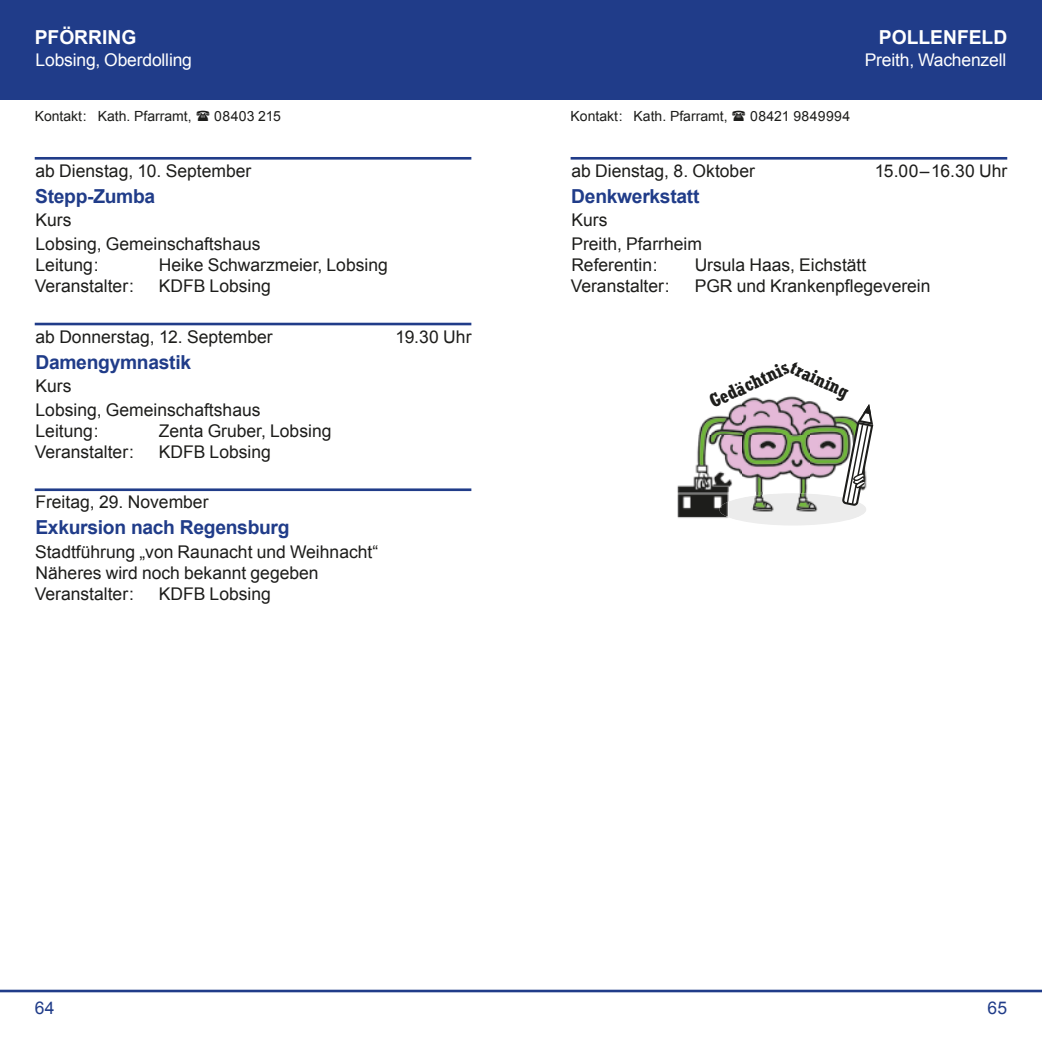
<style>
.page{position:relative;width:1042px;height:1042px;background:#fff}
.page>*{position:absolute;margin:0;border:0;box-sizing:border-box;transform-origin:0 0}
.t1{font:700 condensed 19.43px "Rockwell Std";color:#1d1d1b}
.t2{font:700 19.25px "Arial";letter-spacing:-.015em;color:#203c89}
.t3{font:700 19.25px "Arial";color:#fff}
.t4{font:700 condensed 18.9px "Rockwell Std";color:#1d1d1b}
.t5{font:17.5px/23.4px "Arial";color:#1d1d1b}
.t6{font:17.5px "Arial";letter-spacing:-.01em;color:#fff}
.t7{font:17.5px "Arial";color:#203c89}
.t8{font:14px "Arial";color:#1d1d1b}
.t9{font:14px "Arial";letter-spacing:.03em;color:#1d1d1b}
</style>
<div class="page">
<div style="left:0;top:0;width:1042px;height:99px;background:#203c89"></div>
<hr style="left:0;top:989px;width:1042px;height:3px;background:#203c89">
<hr style="left:35px;top:157px;width:436px;height:3px;background:#203c89">
<hr style="left:35px;top:323px;width:436px;height:2px;background:#203c89">
<hr style="left:35px;top:488px;width:436px;height:3px;background:#203c89">
<hr style="left:570px;top:157px;width:437px;height:3px;background:#203c89">
<div style="left:719px;top:493px;width:147px;height:32px;background:#ededed;border-radius:50%"></div>
<img style="left:677px;top:396px;width:163px;height:122px">
<img style="left:719px;top:493px;width:147px;height:27px">
<svg style="left:840px;top:404px;width:34px;height:103px"></svg>
<p class="t3" style="left:35px;top:24px;width:103px">PFÖRRING</p>
<p class="t3" style="left:879px;top:24px;width:130px">POLLENFELD</p>
<p class="t6" style="left:36px;top:48px;width:158px">Lobsing, Oberdolling</p>
<p class="t6" style="left:865px;top:48px;width:143px">Preith, Wachenzell</p>
<p class="t8" style="left:35px;top:107px;width:158px">Kontakt: Kath. Pfarramt,</p>
<p class="t8" style="left:214px;top:107px;width:68px">08403 215</p>
<p class="t8" style="left:570px;top:107px;width:158px">Kontakt: Kath. Pfarramt,</p>
<p class="t9" style="left:750px;top:107px;width:102px">08421 9849994</p>
<p class="t5" style="left:35px;top:159px;width:217px">ab Dienstag, 10. September</p>
<p class="t2" style="left:35px;top:183px;width:122px">Stepp-Zumba</p>
<p class="t5" style="left:36px;top:209px;width:226px">Kurs<br>Lobsing, Gemeinschaftshaus</p>
<p class="t5" style="left:36px;top:253px;width:65px">Leitung:</p>
<p class="t5" style="left:159px;top:253px;width:231px">Heike Schwarzmeier, Lobsing</p>
<p class="t5" style="left:35px;top:274px;width:101px">Veranstalter:</p>
<p class="t5" style="left:159px;top:274px;width:114px">KDFB Lobsing</p>
<p class="t5" style="left:35px;top:325px;width:239px">ab Donnerstag, 12. September</p>
<p class="t5" style="left:395px;top:325px;width:77px">19.30 Uhr</p>
<p class="t2" style="left:35px;top:349px;width:157px">Damengymnastik</p>
<p class="t5" style="left:36px;top:374px;width:226px">Kurs<br>Lobsing, Gemeinschaftshaus</p>
<p class="t5" style="left:36px;top:419px;width:65px">Leitung:</p>
<p class="t5" style="left:159px;top:419px;width:174px">Zenta Gruber, Lobsing</p>
<p class="t5" style="left:35px;top:440px;width:101px">Veranstalter:</p>
<p class="t5" style="left:159px;top:440px;width:114px">KDFB Lobsing</p>
<p class="t5" style="left:35px;top:491px;width:175px">Freitag, 29. November</p>
<p class="t2" style="left:35px;top:515px;width:256px">Exkursion nach Regensburg</p>
<p class="t5" style="left:35px;top:541px;width:345px;line-height:21px">Stadtführung „von Raunacht und Weihnacht“<br>Näheres wird noch bekannt gegeben<br>Veranstalter:</p>
<p class="t5" style="left:159px;top:582px;width:114px">KDFB Lobsing</p>
<p class="t5" style="left:571px;top:159px;width:185px">ab Dienstag, 8. Oktober</p>
<p class="t5" style="left:875px;top:159px;width:134px">15.00 – 16.30 Uhr</p>
<p class="t2" style="left:571px;top:183px;width:130px">Denkwerkstatt</p>
<p class="t5" style="left:571px;top:209px;width:132px">Kurs<br>Preith, Pfarrheim</p>
<p class="t5" style="left:571px;top:253px;width:88px">Referentin:</p>
<p class="t5" style="left:694px;top:253px;width:173px">Ursula Haas, Eichstätt</p>
<p class="t5" style="left:571px;top:274px;width:101px">Veranstalter:</p>
<p class="t5" style="left:694px;top:274px;width:237px">PGR und Krankenpflegeverein</p>
<p class="t1" style="left:706px;top:392px;width:86px;rotate:-25deg">Gedächtnis</p>
<p class="t4" style="left:796px;top:356px;width:64px;rotate:25deg">training</p>
<p class="t7" style="left:35px;top:996px;width:21px">64</p>
<p class="t7" style="left:987px;top:996px;width:21px">65</p>
</div>
